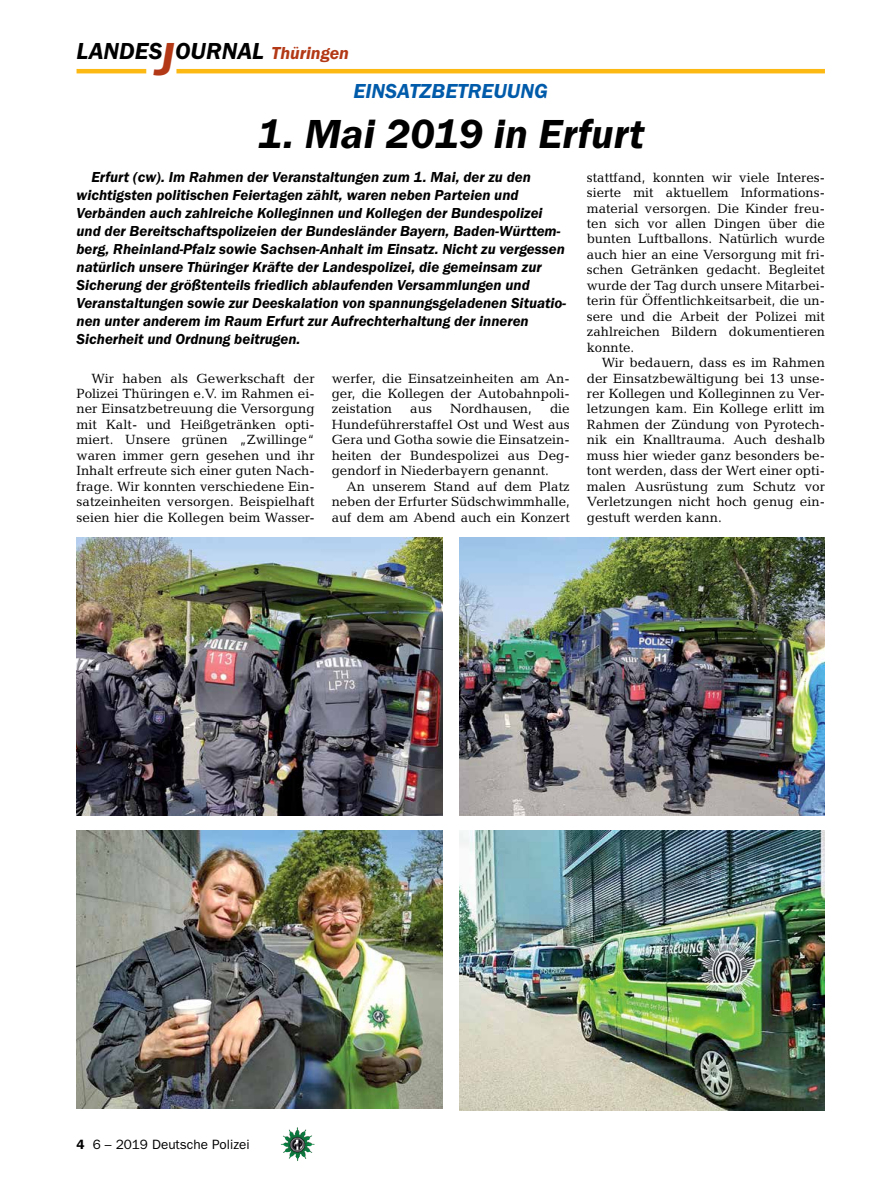
<style>
.page{position:relative;width:893px;height:1191px;background:#fff}
.page>*{position:absolute;margin:0;border:0;box-sizing:border-box;transform-origin:0 0}
.t1{font:italic 600 42px "Franklin Gothic Itc T";color:#000}
.t2{font:italic 600 24px "Franklin Gothic Itc T";color:#000}
.t3{font:italic 600 21px "Franklin Gothic Itc T";color:#005baa}
.t4{font:italic 600 15px/18px "Franklin Gothic Itc T";color:#000}
.t5{font:13.5px/15.5px "Candida";color:#000;text-align:justify}
.t6{font:13.5px "Franklin Gothic";color:#000}
.s1{font-size:48px;color:#b33916}
.s2{font-size:18px;color:#b33916}
.s3{font-weight:600}
</style>
<div class="page">
<hr style="left:77px;top:69px;width:69px;height:4px;background:#fdb913">
<hr style="left:176px;top:69px;width:649px;height:4px;background:#fdb913">
<img style="left:281px;top:1128px;width:16px;height:24px">
<img style="left:77px;top:537px;width:365px;height:278px">
<img style="left:77px;top:830px;width:365px;height:279px">
<img style="left:459px;top:537px;width:366px;height:278px">
<img style="left:459px;top:830px;width:366px;height:280px">
<h2 class="t2" style="left:77px;top:37px;width:274px">LANDES<span class="s1">J</span>OURNAL <span class="s2">Thüringen</span></h2>
<h3 class="t3" style="left:353px;top:79px;width:25px">Einsatz</h3>
<h3 class="t3" style="left:432px;top:79px;width:28px">betreuung</h3>
<h1 class="t1" style="left:257px;top:109px;width:389px">1. Mai 2019 in Erfurt</h1>
<p class="t4" style="left:77px;top:167px;width:491px;text-indent:15px">Erfurt (cw). Im Rahmen der Veranstaltungen zum 1. Mai, der zu den wichtigsten politischen Feiertagen zählt, waren neben Parteien und Verbänden auch zahlreiche Kolleginnen und Kollegen der Bundespolizei und der Bereitschaftspolizeien der Bundesländer Bayern, Baden-Württem&shy;berg, Rheinland-Pfalz sowie Sachsen-Anhalt im Einsatz. Nicht zu vergessen natürlich unsere Thüringer Kräfte der Landespolizei, die gemeinsam zur Sicherung der größtenteils friedlich ablaufenden Versammlungen und Veranstaltungen sowie zur Deeskalation von spannungsgeladenen Situatio&shy;nen unter anderem im Raum Erfurt zur Aufrechterhaltung der inneren Sicherheit und Ordnung beitrugen.</p>
<p class="t5" style="left:77px;top:370px;width:240px;text-indent:15px">Wir haben als Gewerkschaft der Polizei Thüringen e.V. im Rahmen ei&shy;ner Einsatzbetreuung die Versorgung mit Kalt- und Heißgetränken opti&shy;miert. Unsere grünen „Zwillinge“ waren immer gern gesehen und ihr Inhalt erfreute sich einer guten Nach&shy;frage. Wir konnten verschiedene Ein&shy;satzeinheiten versorgen. Beispielhaft seien hier die Kollegen beim Wasser-</p>
<p class="t5" style="left:332px;top:370px;width:240px">werfer, die Einsatzeinheiten am An&shy;ger, die Kollegen der Autobahnpoli&shy;zeistation</p>
<p class="t5" style="left:587px;top:169px;width:240px;text-align:left">stattfand, konnten wir viele Interes&shy;sierte mit aktuellem Informations&shy;material versorgen. Die Kinder freu&shy;ten sich vor allen Dingen über die bunten Luftballons. Natürlich wurde auch hier an eine Versorgung mit fri&shy;schen Getränken gedacht. Begleitet wurde der Tag durch unsere Mitarbei&shy;terin für Öffentlichkeitsarbeit, die un&shy;sere und die Arbeit der Polizei mit zahlreichen Bildern dokumentieren konnte.</p>
<p class="t5" style="left:587px;top:355px;width:240px;text-indent:15px">Wir bedauern, dass es im Rahmen der Einsatzbewältigung bei 13 unse&shy;rer Kollegen und Kolleginnen zu Ver&shy;letzungen kam. Ein Kollege erlitt im Rahmen der Zündung von Pyrotech&shy;nik ein Knalltrauma. Auch deshalb muss hier wieder ganz besonders be&shy;tont werden, dass der Wert einer opti&shy;malen Ausrüstung zum Schutz vor Verletzungen nicht hoch genug ein&shy;gestuft werden kann.</p>
<p class="t5" style="left:332px;top:401px;width:240px;text-indent:218px">die Hundeführerstaffel Ost und West aus Gera und Gotha sowie die Einsatzein&shy;heiten der Bundespolizei aus Deg&shy;gendorf in Niederbayern genannt.</p>
<p class="t5" style="left:332px;top:478px;width:240px;text-indent:15px">An unserem Stand auf dem Platz neben der Erfurter Südschwimmhalle, auf dem am Abend auch ein Konzert</p>
<p class="t5" style="left:410px;top:401px;width:23px">aus</p>
<p class="t5" style="left:450px;top:401px;width:83px">Nordhausen,</p>
<p class="t6" style="left:77px;top:1136px;width:175px"><span class="s3">4</span> 6 – 2019 Deutsche Polizei</p>
</div>
